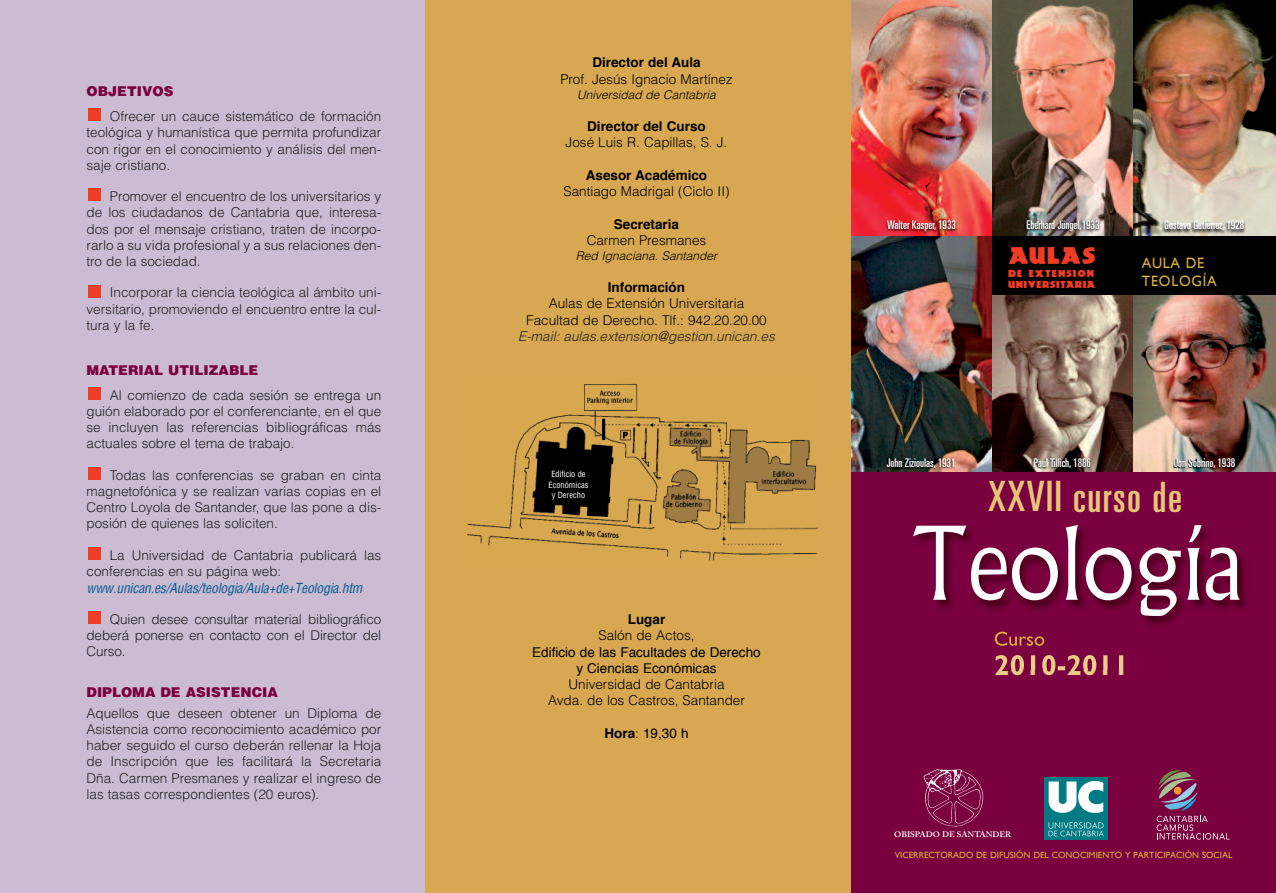
<style>
.page{position:relative;width:1276px;height:893px;background:#fff}
.page>*{position:absolute;margin:0;border:0;box-sizing:border-box;transform-origin:0 0}
.t1{font:300 98.7px "Albertus";color:#fff;scale:.96 1}
.t2{font:ultra-condensed 41.85px "Univers";letter-spacing:.035em;color:#e6c578}
.t3{font:700 28.5px "Gill Sans";color:#e9cc87}
.t4{font:21.3px "Lemiesz";letter-spacing:.03em;color:#ef3c25}
.t5{font:15px/18px "Gill Sans";letter-spacing:.05em;color:#dcb13b;scale:.95 1}
.t6{font:300 13.5px/16.2px "Helvetica";color:#231f20;text-align:justify}
.t7{font:300 13.5px/16.2px "Helvetica";color:#000;text-align:center}
.t8{font:700 13.5px "Helvetica";color:#000}
.t9{font:13.5px/16.2px "Helvetica";color:#000;text-align:center}
.t10{font:italic condensed 13.5px "Helvetica";letter-spacing:-.01em;color:#015a8d}
.t11{font:900 13.5px "Helvetica";color:#7a003f}
.t12{font:italic 300 13.5px "Helvetica";color:#231f20}
.t13{font:ultra-condensed 12px "Univers";color:#fff}
.t14{font:italic 300 12px "Helvetica";color:#000}
.t15{font:9px "Gill Sans";color:#dcb13b}
.t16{font:9px/10.8px "Lemiesz";letter-spacing:.045em;color:#ef3c25}
.t17{font:condensed 8.4px/10.1px "Helvetica";color:#fff;text-align:center}
.t18{font:600 7.95px "Adobe Caslon Pro";color:#fff;scale:1.05 1}
.s1{font-weight:700}
.s2{font-weight:300}
</style>
<div class="page">
<div style="left:850px;top:429px;width:426px;height:464px;background:#7a003f"></div>
<img style="left:850px;top:0;width:142px;height:213px">
<img style="left:992px;top:0;width:142px;height:213px">
<img style="left:1134px;top:0;width:142px;height:214px">
<img style="left:850px;top:242px;width:142px;height:209px">
<svg style="left:992px;top:295px;width:142px;height:156px;background:#856d5f"></svg>
<img style="left:1134px;top:295px;width:142px;height:157px">
<div style="left:0;top:0;width:444px;height:893px;background:#cbbcd3"></div>
<div style="left:425px;top:0;width:425px;height:893px;background:#d7a751"></div>
<img style="left:1044px;top:777px;width:63px;height:62px">
<img style="left:923px;top:769px;width:61px;height:58px">
<img style="left:468px;top:383px;width:349px;height:178px">
<div style="left:88px;top:611px;width:13px;height:12px;background:#ef3c25"></div>
<div style="left:88px;top:547px;width:13px;height:13px;background:#ef3c25"></div>
<div style="left:88px;top:467px;width:13px;height:13px;background:#ef3c25"></div>
<div style="left:88px;top:387px;width:13px;height:13px;background:#ef3c25"></div>
<div style="left:88px;top:285px;width:13px;height:12px;background:#ef3c25"></div>
<div style="left:88px;top:188px;width:13px;height:13px;background:#ef3c25"></div>
<div style="left:88px;top:108px;width:13px;height:13px;background:#ef3c25"></div>
<img style="left:917px;top:528px;width:329px;height:141px">
<img style="left:995px;top:632px;width:49px;height:14px">
<img style="left:995px;top:655px;width:128px;height:14px">
<div style="left:992px;top:236px;width:284px;height:59px;background:#000"></div>
<img style="left:986px;top:213px;width:148px;height:23px">
<img style="left:1140px;top:452px;width:136px;height:20px">
<img style="left:850px;top:451px;width:135px;height:30px">
<img style="left:985px;top:451px;width:149px;height:21px">
<img style="left:1129px;top:452px;width:11px;height:20px">
<img style="left:1140px;top:214px;width:136px;height:22px">
<img style="left:1128px;top:214px;width:12px;height:22px">
<img style="left:850px;top:213px;width:136px;height:29px">
<svg style="left:986px;top:236px;width:6px;height:6px"></svg>
<svg style="left:1156px;top:770px;width:73px;height:70px"></svg>
<p class="t11" style="left:87px;top:84px;width:88px">OBJETIVOS</p>
<p class="t6" style="left:87px;top:108px;width:296px;text-indent:23px">Ofrecer un cauce sistemático de formación teológica y humanística que permita profundizar con rigor en el conocimiento y análisis del men&shy;saje cristiano.</p>
<p class="t6" style="left:87px;top:188px;width:296px;text-indent:23px">Promover el encuentro de los universitarios y de los ciudadanos de Cantabria que, interesa&shy;dos por el mensaje cristiano, traten de incorpo&shy;rarlo a su vida profesional y a sus relaciones den&shy;tro de la sociedad.</p>
<p class="t6" style="left:87px;top:285px;width:296px;text-indent:23px">Incorporar la ciencia teológica al ámbito uni&shy;versitario, promoviendo el encuentro entre la cul&shy;tura y la fe.</p>
<p class="t11" style="left:87px;top:362px;width:173px">MATERIAL UTILIZABLE</p>
<p class="t6" style="left:87px;top:387px;width:296px;text-indent:23px">Al comienzo de cada sesión se entrega un guión elaborado por el conferenciante, en el que se incluyen las referencias bibliográficas más actuales sobre el tema de trabajo.</p>
<p class="t6" style="left:87px;top:467px;width:296px;text-indent:23px">Todas las conferencias se graban en cinta magnetofónica y se realizan varias copias en el Centro Loyola de Santander, que las pone a dis&shy;posión de quienes las soliciten.</p>
<p class="t6" style="left:87px;top:547px;width:296px;text-indent:23px">La Universidad de Cantabria publicará las conferencias en su página web:</p>
<p class="t10" style="left:87px;top:579px;width:277px">www.unican.es/Aulas/teologia/Aula+de+Teologia.htm</p>
<p class="t6" style="left:87px;top:611px;width:296px;text-indent:23px">Quien desee consultar material bibliográfico deberá ponerse en contacto con el Director del Curso.</p>
<p class="t11" style="left:87px;top:685px;width:193px">DIPLOMA DE ASISTENCIA</p>
<p class="t6" style="left:86px;top:705px;width:296px">Aquellos que deseen obtener un Diploma de Asistencia como reconocimiento académico por haber seguido el curso deberán rellenar la Hoja de Inscripción que les facilitará la Secretaria Dña. Carmen Presmanes y realizar el ingreso de las tasas correspondientes (20 euros).</p>
<p class="t8" style="left:592px;top:57px;width:110px">Director del Aula</p>
<p class="t7" style="left:560px;top:71px;width:174px">Prof. Jesús Ignacio Martínez</p>
<p class="t14" style="left:577px;top:88px;width:140px">Universidad de Cantabria</p>
<p class="t8" style="left:587px;top:120px;width:120px">Director del Curso</p>
<p class="t7" style="left:565px;top:134px;width:163px">José Luis R. Capillas, S. J.</p>
<p class="t8" style="left:586px;top:169px;width:123px">Asesor Académico</p>
<p class="t7" style="left:563px;top:183px;width:168px">Santiago Madrigal (Ciclo II)</p>
<p class="t8" style="left:614px;top:218px;width:67px">Secretaria</p>
<p class="t7" style="left:586px;top:232px;width:121px">Carmen Presmanes</p>
<p class="t14" style="left:576px;top:249px;width:143px">Red Ignaciana. Santander</p>
<p class="t8" style="left:608px;top:282px;width:79px">Información</p>
<p class="t7" style="left:526px;top:296px;width:242px">Aulas de Extensión Universitaria<br>Facultad de Derecho. Tlf.: 942.20.20.00</p>
<p class="t12" style="left:518px;top:328px;width:258px">E-mail: aulas.extension@gestion.unican.es</p>
<p class="t17" style="left:548px;top:469px;width:41px">Edificio de<br>Económicas y Derecho</p>
<p class="t8" style="left:628px;top:614px;width:39px">Lugar</p>
<p class="t7" style="left:598px;top:627px;width:98px">Salón de Actos,</p>
<p class="t9" style="left:532px;top:645px;width:230px">Edificio de las Facultades de Derecho y Ciencias Económicas</p>
<p class="t7" style="left:548px;top:676px;width:198px">Universidad de Cantabria<br>Avda. de los Castros, Santander</p>
<p class="t9" style="left:604px;top:726px;width:86px"><span class="s1">Hora</span><span class="s2">:</span> 19,30 h</p>
<p class="t13" style="left:887px;top:220px;width:70px">Walter Kasper,1933</p>
<p class="t13" style="left:1164px;top:220px;width:82px">Gustavo Gutiérrez,1928</p>
<p class="t13" style="left:1026px;top:220px;width:74px">Eberhard Jüngel,1933</p>
<h3 class="t4" style="left:1008px;top:244px;width:89px">AULAS</h3>
<p class="t16" style="left:1008px;top:268px;width:89px">DE EXTENSION<br>UNIVERSITARIA</p>
<p class="t5" style="left:1141px;top:254px;width:80px">AULA DE<br>TEOLOGÍA</p>
<p class="t13" style="left:886px;top:458px;width:70px">John Zizioulas,1931</p>
<p class="t13" style="left:1033px;top:458px;width:59px">Paul Tillich,1886</p>
<p class="t13" style="left:1174px;top:458px;width:62px">Jon Sobrino,1938</p>
<h2 class="t2" style="left:988px;top:481px;width:195px">XXVII curso de</h2>
<h1 class="t1" style="left:912px;top:507px;width:346px">Teología</h1>
<h3 class="t3" style="left:994px;top:654px;width:137px">2010-2011</h3>
<p class="t18" style="left:894px;top:831px;width:113px">OBISPADO DE SANTANDER</p>
<p class="t15" style="left:894px;top:850px;width:339px">VICERRECTORADO DE DIFUSIÓN DEL CONOCIMIENTO Y PARTICIPACIÓN SOCIAL</p>
</div>
